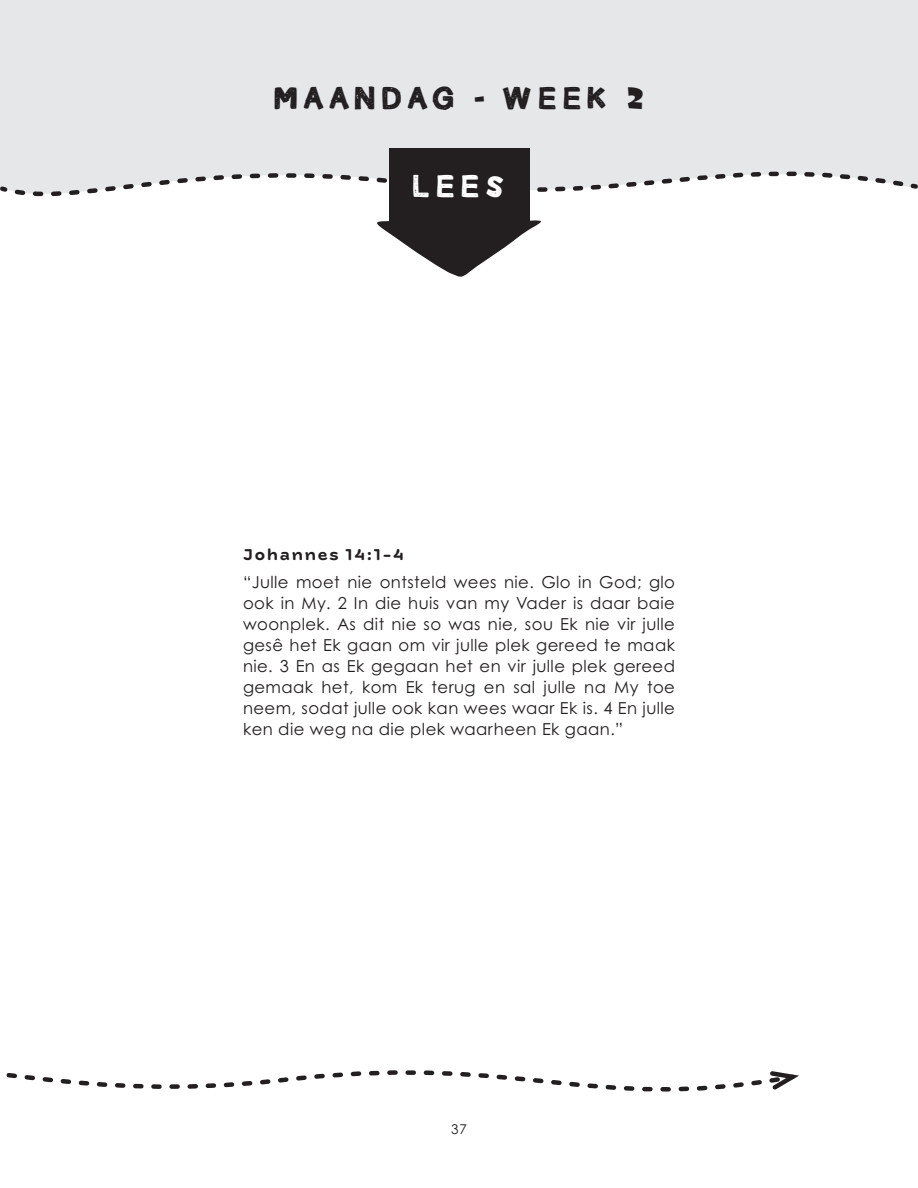
<style>
.page{position:relative;width:918px;height:1188px;background:#fff}
.page>*{position:absolute;margin:0;border:0;box-sizing:border-box;transform-origin:0 0}
.Day_of_the_Week{font:27px "Carnetdevoyage";letter-spacing:.2em;color:#231f20}
.t1{font:27px "Carnetdevoyage";color:#fff}
.Scripture{font:16.5px/21px "Century Gothic Pro";letter-spacing:.025em;color:#231f20;text-align:justify}
.Verse_Ref{font:700 16.5px "New Farm";letter-spacing:.1em;color:#231f20}
.t2{font:13.5px "Century Gothic Pro";color:#231f20}
.s1{font-family:"Marvin"}
</style>
<div class="page">
<div style="left:0;top:0;width:918px;height:214px;background:#e6e7e9"></div>
<svg style="left:0;top:151px;width:918px;height:56px"></svg>
<svg style="left:6px;top:1070px;width:793px;height:22px"></svg>
<div style="left:389px;top:148px;width:140px;height:77px;background:#231f20"></div>
<svg style="left:377px;top:218px;width:164px;height:59px"></svg>
<p class="Day_of_the_Week" style="left:274px;top:78px;width:371px">MAANDAG <span class="s1">-</span> WEEK <span class="s1">2</span></p>
<h1 class="t1" style="left:413px;top:167px;width:94px">LEES</h1>
<p class="Verse_Ref" style="left:243px;top:544px;width:163px">Johannes 14:1-4</p>
<p class="Scripture" style="left:243px;top:571px;width:434px">“Julle moet nie ontsteld wees nie. Glo in God; glo ook in My. 2 In die huis van my Vader is daar baie woonplek. As dit nie so was nie, sou Ek nie vir julle gesê het Ek gaan om vir julle plek gereed te maak nie. 3 En as Ek gegaan het en vir julle plek gereed gemaak het, kom Ek terug en sal julle na My toe neem, sodat julle ook kan wees waar Ek is. 4 En julle ken die weg na die plek waarheen Ek gaan.”</p>
<p class="t2" style="left:451px;top:1121px;width:17px">37</p>
</div>
